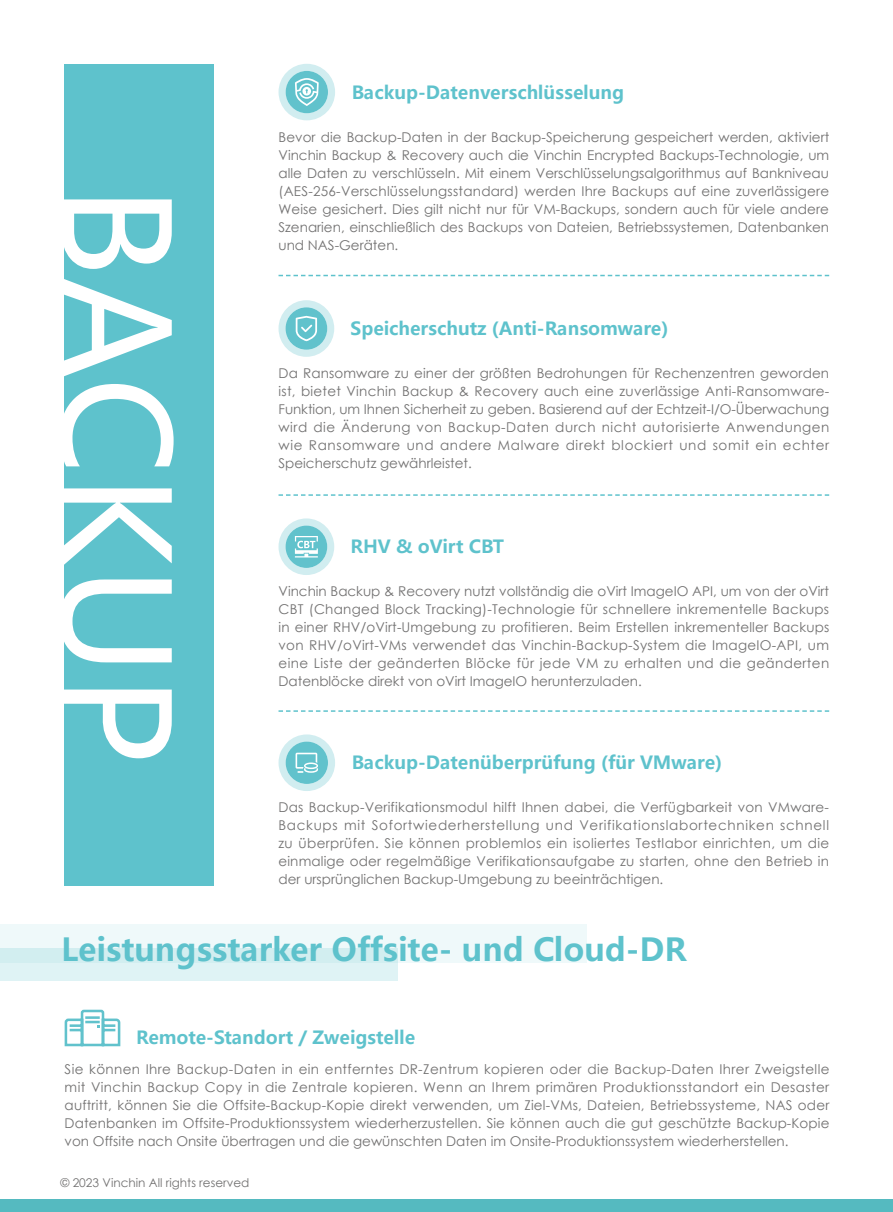
<style>
.page{position:relative;width:893px;height:1212px;background:#fff}
.page>*{position:absolute;margin:0;border:0;box-sizing:border-box;transform-origin:0 0}
.t1{font:145.5px "Microsoft Ya Hei UI";color:#fff}
.t2{font:700 31.5px "Microsoft Ya Hei UI";color:#5ec2cc}
.t3{font:700 18px "Microsoft Ya Hei UI";color:#5ec2cc}
.t4{font:13.5px/18px "Century Gothic";letter-spacing:.01em;color:#727171;text-align:justify}
.t5{font:13.5px "Century Gothic";letter-spacing:.05em;color:#727171}
.t6{font:13.5px/18px "Century Gothic";letter-spacing:.04em;color:#727171;text-align:right}
.t7{font:12px "Century Gothic";color:#727171}
</style>
<div class="page">
<div style="left:0;top:1200px;width:893px;height:12px;background:#55bac0"></div>
<div style="left:65px;top:64px;width:149px;height:822px;background:#5ec2cc"></div>
<svg style="left:279px;top:64px;width:56px;height:56px"></svg>
<svg style="left:279px;top:275px;width:550px;height:1px"></svg>
<svg style="left:279px;top:300px;width:55px;height:57px"></svg>
<svg style="left:279px;top:494px;width:550px;height:2px"></svg>
<svg style="left:279px;top:518px;width:55px;height:57px"></svg>
<svg style="left:279px;top:710px;width:550px;height:2px"></svg>
<svg style="left:279px;top:734px;width:56px;height:57px"></svg>
<svg style="left:64px;top:1009px;width:57px;height:38px"></svg>
<div style="left:0;top:925px;width:587px;height:38px;background:#eff9fa"></div>
<div style="left:0;top:948px;width:397px;height:33px;background:linear-gradient(to right,#d9f1f3,#d9f1f3)"></div>
<h1 class="t1" style="left:212px;top:185px;width:581px;rotate:90deg">BACKUP</h1>
<h3 class="t3" style="left:352px;top:80px;width:274px">Backup-Datenverschlüsselung</h3>
<p class="t4" style="left:279px;top:128px;width:552px">Bevor die Backup-Daten in der Backup-Speicherung gespeichert werden, aktiviert Vinchin Backup &amp; Recovery auch die Vinchin Encrypted Backups-Technologie, um alle Daten zu verschlüsseln. Mit einem Verschlüsselungsalgorithmus auf Bankniveau (AES-256-Verschlüsselungsstandard) werden Ihre Backups auf eine zuverlässigere Weise gesichert. Dies gilt nicht nur für VM-Backups, sondern auch für viele andere Szenarien, einschließlich des Backups von Dateien, Betriebssystemen, Datenbanken und NAS-Geräten.</p>
<h3 class="t3" style="left:351px;top:316px;width:319px">Speicherschutz (Anti-Ransomware(</h3>
<p class="t4" style="left:279px;top:364px;width:552px">Da Ransomware zu einer der größten Bedrohungen für Rechenzentren geworden</p>
<p class="t4" style="left:279px;top:400px;width:552px">Funktion, um Ihnen Sicherheit zu geben. Basierend auf der Echtzeit O/I- -Überwachung</p>
<p class="t4" style="left:279px;top:382px;width:552px">ist, bietet Vinchin Backup &amp; Recovery auch eine zuverlässige Anti-Ransomware-</p>
<p class="t6" style="left:279px;top:418px;width:552px">wird die Änderung von Backup-Daten durch nicht autorisierte Anwendungen echter</p>
<p class="t4" style="left:279px;top:436px;width:195px">wie<br>Speicherschutz gewährleistet.</p>
<p class="t4" style="left:566px;top:436px;width:41px">direkt</p>
<p class="t5" style="left:611px;top:436px;width:63px">blockiert</p>
<p class="t4" style="left:713px;top:436px;width:38px">somit</p>
<p class="t4" style="left:756px;top:436px;width:23px">ein</p>
<p class="t4" style="left:407px;top:436px;width:28px">und</p>
<p class="t4" style="left:440px;top:436px;width:53px">andere</p>
<p class="t5" style="left:498px;top:436px;width:63px">Malware</p>
<p class="t4" style="left:679px;top:436px;width:28px">und</p>
<p class="t5" style="left:309px;top:436px;width:93px">Ransomware</p>
<h3 class="t3" style="left:351px;top:534px;width:155px">RHV &amp; oVirt CBT</h3>
<p class="t4" style="left:279px;top:582px;width:552px">Vinchin Backup &amp; Recovery nutzt vollständig die oVirt ImageIO API, um von der oVirt CBT (Changed Block Tracking -) Technologie für schnellere inkrementelle Backups in einer RHV/oVirt-Umgebung zu profitieren. Beim Erstellen inkrementeller Backups von RHV/oVirt-VMs verwendet das Vinchin-Backup-System die ImageIO-API, um eine Liste der geänderten Blöcke für jede VM zu erhalten und die geänderten Datenblöcke direkt von oVirt ImageIO herunterzuladen.</p>
<h3 class="t3" style="left:352px;top:750px;width:372px">Backup-Datenüberprüfung (für VMware(</h3>
<p class="t4" style="left:279px;top:798px;width:552px">Das Backup-Verifikationsmodul hilft Ihnen dabei, die Verfügbarkeit von VMware-</p>
<p class="t4" style="left:279px;top:834px;width:552px">zu überprüfen. Sie können problemlos ein isoliertes Testlabor einrichten, um die einmalige oder regelmäßige Verifikationsaufgabe zu starten, ohne den Betrieb in der ursprünglichen Backup-Umgebung zu beeinträchtigen.</p>
<p class="t4" style="left:344px;top:816px;width:23px">mit</p>
<p class="t5" style="left:372px;top:815px;width:169px">Sofortwiederherstellung</p>
<p class="t5" style="left:579px;top:815px;width:196px">Verifikationslabortechniken</p>
<p class="t5" style="left:279px;top:815px;width:61px">Backups</p>
<p class="t4" style="left:546px;top:816px;width:29px">und</p>
<p class="t5" style="left:780px;top:815px;width:50px">schnell</p>
<h2 class="t2" style="left:61px;top:927px;width:627px">Leistungsstarker Offsite- und Cloud-DR</h2>
<h3 class="t3" style="left:136px;top:1025px;width:280px">Remote-Standort / Zweigstelle</h3>
<p class="t4" style="left:65px;top:1060px;width:766px">Sie können Ihre Backup-Daten in ein entferntes DR-Zentrum kopieren oder die Backup-Daten Ihrer Zweigstelle mit Vinchin Backup Copy in die Zentrale kopieren. Wenn an Ihrem primären Produktionsstandort ein Desaster auftritt, können Sie die Offsite-Backup-Kopie direkt verwenden, um Ziel-VMs, Dateien, Betriebssysteme, NAS oder Datenbanken im Offsite-Produktionssystem wiederherzustellen. Sie können auch die gut geschützte Backup-Kopie von Offsite nach Onsite übertragen und die gewünschten Daten im Onsite-Produktionssystem wiederherstellen.</p>
<p class="t7" style="left:60px;top:1174px;width:191px">© 2023 Vinchin All rights reserved</p>
</div>
